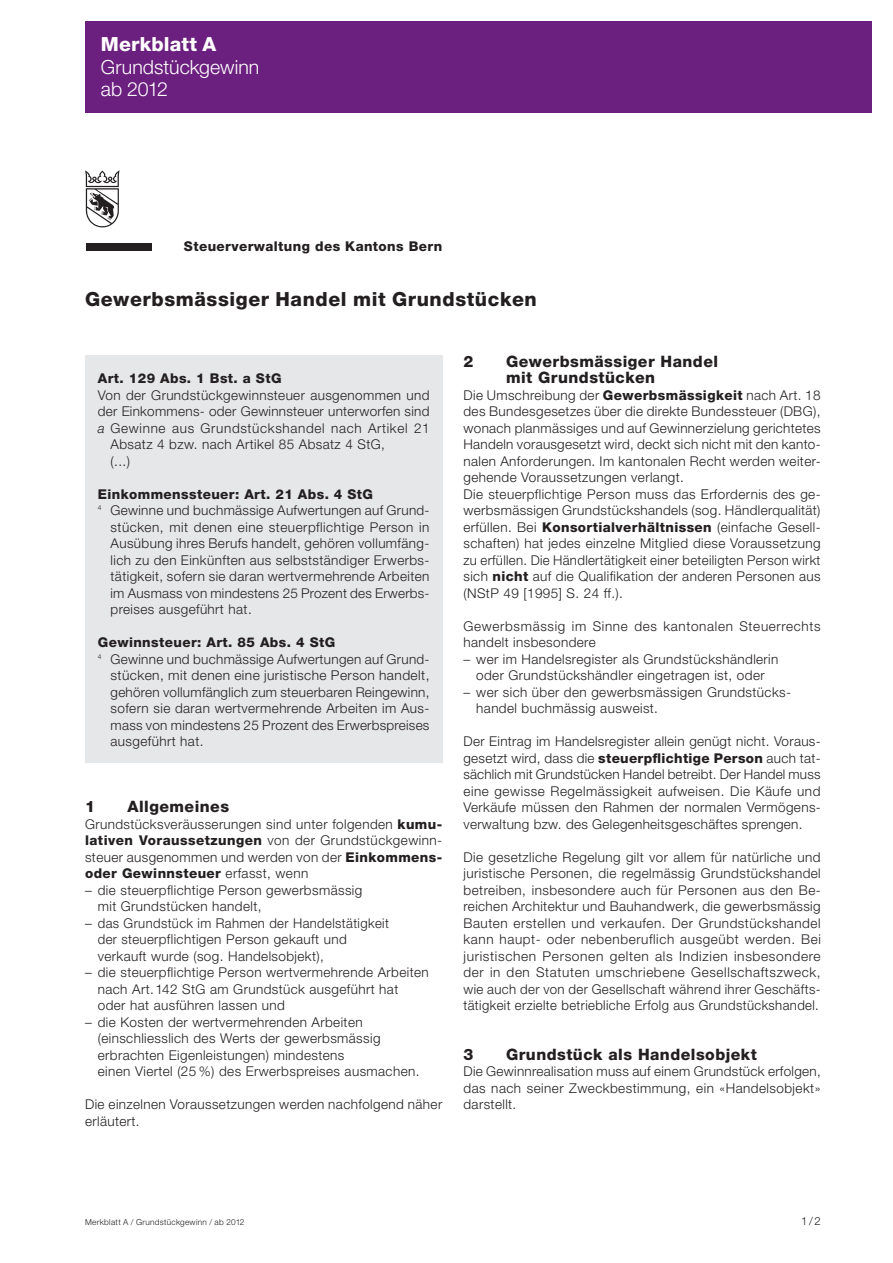
<style>
.page{position:relative;width:893px;height:1263px;background:#fff}
.page>*{position:absolute;margin:0;border:0;box-sizing:border-box;transform-origin:0 0}
.Haupttitel{font:800 19.5px "Helvetica Neue";letter-spacing:.03em;color:#231f20}
.Kopfzeile{font:300 19.5px "Helvetica Neue LT Std";letter-spacing:.005em;color:#fff}
.Kopfzeile-2{font:800 19.5px "Helvetica Neue LT Std";letter-spacing:.005em;color:#fff}
.Untertitel{font:800 15.75px/16.5px "Helvetica Neue";letter-spacing:.03em;color:#231f20}
.GT{font:300 13.5px/16.5px "Helvetica Neue";letter-spacing:.03em;color:#231f20;text-align:justify}
.GT_einzug_block{font:300 13.5px/16.5px "Helvetica Neue";letter-spacing:.03em;color:#231f20;text-align:justify}
.GT_einzug_flatter{font:300 13.5px/16.5px "Helvetica Neue";letter-spacing:.03em;color:#231f20}
.Zwischentitel{font:800 13.5px "Helvetica Neue";letter-spacing:.03em;color:#231f20}
.GT-2{font:300 13.5px/16.5px "Helvetica Neue";letter-spacing:.05em;color:#231f20}
.t1{font:300 11.25px "Helvetica Neue";color:#231f20}
.t2{font:300 8.25px "Helvetica Neue LT Std";letter-spacing:.035em;color:#231f20}
.s1{font-style:italic}
.s2{font-weight:800}
</style>
<div class="page">
<svg style="left:85px;top:170px;width:35px;height:57px"></svg>
<div style="left:86px;top:244px;width:66px;height:7px;background:#231f20"></div>
<div style="left:85px;top:355px;width:357px;height:408px;background:#e6e7e9"></div>
<div style="left:85px;top:21px;width:787px;height:92px;background:#6b1f7e"></div>
<h1 class="Kopfzeile-2" style="left:101px;top:33px;width:117px">Merkblatt A</h1>
<h1 class="Kopfzeile" style="left:101px;top:55px;width:160px">Grundstückgewinn</h1>
<h1 class="Kopfzeile" style="left:101px;top:77px;width:69px">ab 2012</h1>
<h3 class="Zwischentitel" style="left:184px;top:238px;width:260px">Steuerverwaltung des Kantons Bern</h3>
<h1 class="Haupttitel" style="left:85px;top:287px;width:453px">Gewerbsmässiger Handel mit Grundstücken</h1>
<h3 class="Zwischentitel" style="left:98px;top:370px;width:185px">Art. 129 Abs. 1 Bst. a StG</h3>
<p class="GT" style="left:98px;top:386px;width:333px">Von der Grundstückgewinnsteuer ausgenommen und</p>
<p class="GT" style="left:98px;top:403px;width:333px">der Einkommens- oder Gewinnsteuer unterworfen sind</p>
<p class="GT-2" style="left:98px;top:419px;width:333px"><span class="s1">a</span> Gewinne aus Grundstückshandel nach Artikel 21</p>
<p class="GT" style="left:111px;top:436px;width:276px">Absatz 4 bzw. nach Artikel 85 Absatz 4 StG,</p>
<p class="GT" style="left:111px;top:452px;width:21px">(...)</p>
<h3 class="Zwischentitel" style="left:98px;top:486px;width:277px">Einkommenssteuer: Art. 21 Abs. 4 StG</h3>
<p class="GT_einzug_block" style="left:111px;top:502px;width:320px;text-indent:-13px"><sup>4</sup> Gewinne und buchmässige Aufwertungen auf Grund&shy;stücken, mit denen eine steuerpflichtige Person in Ausübung ihres Berufs handelt, gehören vollumfäng&shy;lich zu den Einkünften aus selbstständiger Erwerbs&shy;tätigkeit, sofern sie daran wertvermehrende Arbeiten im Ausmass von mindestens 25 Prozent des Erwerbs&shy;preises ausgeführt hat.</p>
<h3 class="Zwischentitel" style="left:98px;top:634px;width:239px">Gewinnsteuer: Art. 85 Abs. 4 StG</h3>
<p class="GT_einzug_block" style="left:111px;top:650px;width:320px;text-indent:-13px"><sup>4</sup> Gewinne und buchmässige Aufwertungen auf Grund&shy;stücken, mit denen eine juristische Person handelt, gehören vollumfänglich zum steuerbaren Reingewinn, sofern sie daran wertvermehrende Arbeiten im Aus&shy;mass von mindestens 25 Prozent des Erwerbspreises ausgeführt hat.</p>
<h2 class="Untertitel" style="left:85px;top:798px;width:11px">1</h2>
<h2 class="Untertitel" style="left:128px;top:798px;width:103px">Allgemeines</h2>
<p class="GT" style="left:85px;top:815px;width:359px">Grundstücksveräusserungen sind unter folgenden <span class="s2">kumu&shy;lativen Voraussetzungen</span> von der Grundstückgewinn&shy;steuer ausgenommen und werden von der <span class="s2">Einkommens&shy;oder Gewinnsteuer</span> erfasst, wenn</p>
<p class="GT_einzug_flatter" style="left:98px;top:881px;width:266px;text-indent:-13px">– die steuerpflichtige Person gewerbsmässig mit Grundstücken handelt,</p>
<p class="GT_einzug_flatter" style="left:98px;top:914px;width:293px;text-indent:-13px">– das Grundstück im Rahmen der Handelstätigkeit der steuerpflichtigen Person gekauft und verkauft wurde (sog. Handelsobjekt),</p>
<p class="GT_einzug_flatter" style="left:98px;top:964px;width:332px;text-indent:-13px">– die steuerpflichtige Person wertvermehrende Arbeiten nach Art. 142 StG am Grundstück ausgeführt hat oder hat ausführen lassen und</p>
<p class="GT_einzug_flatter" style="left:98px;top:1013px;width:323px;text-indent:-13px">– die Kosten der wertvermehrenden Arbeiten (einschliesslich des Werts der gewerbsmässig erbrachten Eigenleistungen) mindestens<br>einen Viertel (25 %) des Erwerbspreises ausmachen.</p>
<p class="GT" style="left:85px;top:1096px;width:359px">Die einzelnen Voraussetzungen werden nachfolgend näher erläutert.</p>
<h2 class="Untertitel" style="left:463px;top:353px;width:11px">2</h2>
<h2 class="Untertitel" style="left:506px;top:353px;width:214px">Gewerbsmässiger Handel mit Grundstücken</h2>
<p class="GT" style="left:463px;top:386px;width:359px">Die Umschreibung der <span class="s2">Gewerbsmässigkeit</span> nach Art. 18 des Bundesgesetzes über die direkte Bundessteuer (DBG), wonach planmässiges und auf Gewinnerzielung gerichtetes Handeln vorausgesetzt wird, deckt sich nicht mit den kanto&shy;nalen Anforderungen. Im kantonalen Recht werden weiter&shy;gehende Voraussetzungen verlangt.</p>
<p class="GT" style="left:463px;top:485px;width:359px">Die steuerpflichtige Person muss das Erfordernis des ge&shy;werbsmässigen Grundstückshandels (sog. Händlerqualität) erfüllen. Bei <span class="s2">Konsortialverhältnissen</span> (einfache Gesell&shy;schaften) hat jedes einzelne Mitglied diese Voraussetzung zu erfüllen. Die Händlertätigkeit einer beteiligten Person wirkt sich <span class="s2">nicht</span> auf die Qualifikation der anderen Personen aus (NStP 49 [1995] S. 24 ff.).</p>
<p class="GT-2" style="left:463px;top:617px;width:359px">Gewerbsmässig im Sinne des kantonalen Steuerrechts handelt insbesondere</p>
<p class="GT_einzug_block" style="left:463px;top:650px;width:316px;text-align:center">– wer im Handelsregister als Grundstückshändlerin oder Grundstückshändler eingetragen ist, oder</p>
<p class="GT_einzug_block" style="left:476px;top:683px;width:316px;text-indent:-13px">– wer sich über den gewerbsmässigen Grundstücks&shy;handel buchmässig ausweist.</p>
<p class="GT" style="left:463px;top:733px;width:359px">Der Eintrag im Handelsregister allein genügt nicht. Voraus&shy;gesetzt wird, dass die <span class="s2">steuerpflichtige Person</span> auch tat&shy;sächlich mit Grundstücken Handel betreibt. Der Handel muss eine gewisse Regelmässigkeit aufweisen. Die Käufe und Verkäufe müssen den Rahmen der normalen Vermögens&shy;verwaltung bzw. des Gelegenheitsgeschäftes sprengen.</p>
<p class="GT" style="left:463px;top:848px;width:359px">Die gesetzliche Regelung gilt vor allem für natürliche und juristische Personen, die regelmässig Grundstückshandel betreiben, insbesondere auch für Personen aus den Be&shy;reichen Architektur und Bauhandwerk, die gewerbsmässig Bauten erstellen und verkaufen. Der Grundstückshandel kann haupt- oder nebenberuflich ausgeübt werden. Bei juristischen Personen gelten als Indizien insbesondere der in den Statuten umschriebene Gesellschaftszweck, wie auch der von der Gesellschaft während ihrer Geschäfts&shy;tätigkeit erzielte betriebliche Erfolg aus Grundstückshandel.</p>
<h2 class="Untertitel" style="left:463px;top:1046px;width:11px">3</h2>
<h2 class="Untertitel" style="left:506px;top:1046px;width:252px">Grundstück als Handelsobjekt</h2>
<p class="GT" style="left:463px;top:1063px;width:359px">Die Gewinnrealisation muss auf einem Grundstück erfolgen, das nach seiner Zweckbestimmung, ein «Handelsobjekt» darstellt.</p>
<p class="t2" style="left:85px;top:1217px;width:161px">Merkblatt A / Grundstückgewinn / ab 2012</p>
<p class="t1" style="left:801px;top:1214px;width:21px">1/2</p>
</div>
